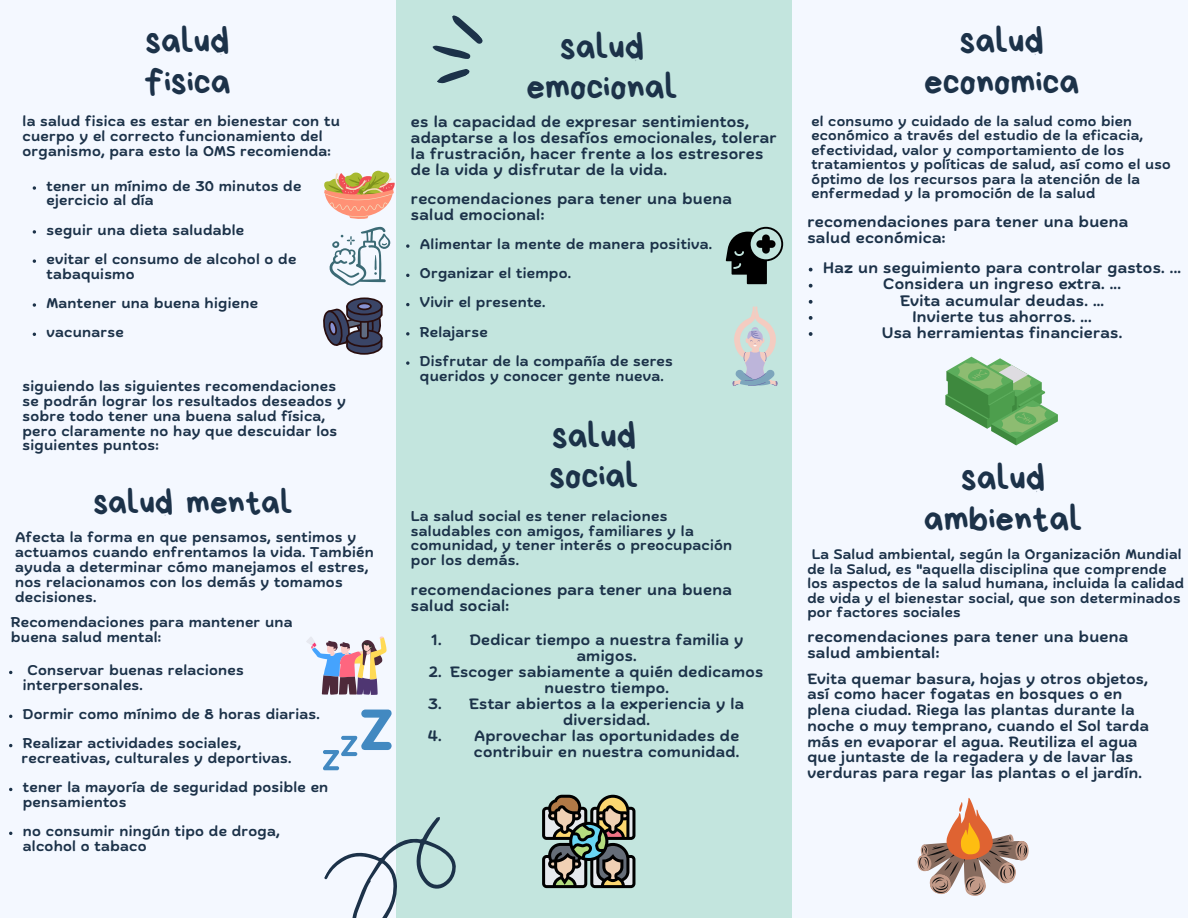
<style>
.page{position:relative;width:1188px;height:918px;background:#f4f8ff}
.page>*{position:absolute;margin:0;border:0;box-sizing:border-box;transform-origin:0 0}
.t1{font:36.75px "Bryndan Write";color:#1c3249}
.t2{font:35.1px "Bryndan Write";color:#1c3249}
.t3{font:600 15.15px/15.9px "Biski";letter-spacing:.015em;color:#1c3249}
.t4{font:600 15px/15.9px "Biski";letter-spacing:.015em;color:#1c3249;text-align:center}
.t5{font:600 14.7px/15.8px "Biski";letter-spacing:.015em;color:#1c3249}
.t6{font:600 14.1px/14.9px "Biski";letter-spacing:.015em;color:#1c3249}
.t7{font:600 13.8px/14.4px "Biski";letter-spacing:.015em;color:#1c3249}
</style>
<div class="page">
<div style="left:396px;top:0;width:396px;height:918px;background:#c3e5de"></div>
<svg style="left:432px;top:15px;width:51px;height:69px"></svg>
<svg style="left:324px;top:817px;width:132px;height:101px"></svg>
<svg style="left:323px;top:300px;width:60px;height:55px"></svg>
<svg style="left:347px;top:298px;width:35px;height:17px"></svg>
<div style="left:346px;top:297px;width:37px;height:18px;border:2px solid #280e0f;border-radius:50%"></div>
<div style="left:358px;top:303px;width:13px;height:6px;background:#8891d1;border-radius:50%"></div>
<div style="left:357px;top:303px;width:15px;height:7px;border:2px solid #280e0f;border-radius:50%"></div>
<svg style="left:329px;top:227px;width:62px;height:59px"></svg>
<svg style="left:324px;top:171px;width:71px;height:48px"></svg>
<svg style="left:307px;top:636px;width:80px;height:59px"></svg>
<svg style="left:323px;top:710px;width:69px;height:60px"></svg>
<svg style="left:726px;top:227px;width:57px;height:57px"></svg>
<svg style="left:733px;top:306px;width:45px;height:80px"></svg>
<svg style="left:542px;top:795px;width:93px;height:93px;background:#727569"></svg>
<svg style="left:945px;top:357px;width:113px;height:88px"></svg>
<svg style="left:917px;top:798px;width:112px;height:98px"></svg>
<svg style="left:33px;top:186px;width:3px;height:4px"></svg>
<svg style="left:33px;top:230px;width:3px;height:4px"></svg>
<svg style="left:33px;top:259px;width:3px;height:4px"></svg>
<svg style="left:33px;top:303px;width:3px;height:4px"></svg>
<svg style="left:406px;top:244px;width:4px;height:4px"></svg>
<svg style="left:406px;top:274px;width:4px;height:3px"></svg>
<svg style="left:406px;top:303px;width:4px;height:3px"></svg>
<svg style="left:406px;top:332px;width:4px;height:4px"></svg>
<svg style="left:406px;top:361px;width:4px;height:4px"></svg>
<svg style="left:809px;top:268px;width:4px;height:3px"></svg>
<svg style="left:809px;top:284px;width:4px;height:4px"></svg>
<svg style="left:809px;top:300px;width:4px;height:4px"></svg>
<svg style="left:809px;top:316px;width:4px;height:4px"></svg>
<svg style="left:809px;top:332px;width:4px;height:4px"></svg>
<p class="t1" style="left:146px;top:23px;width:85px">salud</p>
<p class="t1" style="left:144px;top:63px;width:88px">fisica</p>
<p class="t6" style="left:23px;top:115px;width:319px">la salud fisica es estar en bienestar con tu cuerpo y el correcto funcionamiento del organismo, para esto la OMS recomienda:</p>
<p class="t6" style="left:47px;top:180px;width:256px">tener un mínimo de 30 minutos de ejercicio al día</p>
<p class="t6" style="left:47px;top:224px;width:199px">seguir una dieta saludable</p>
<p class="t6" style="left:47px;top:253px;width:251px">evitar el consumo de alcohol o de tabaquismo</p>
<p class="t6" style="left:47px;top:297px;width:213px">Mantener una buena higiene</p>
<p class="t6" style="left:47px;top:326px;width:79px">vacunarse</p>
<p class="t6" style="left:23px;top:380px;width:325px">siguiendo las siguientes recomendaciones se podrán lograr los resultados deseados y sobre todo tener una buena salud física, pero claramente no hay que descuidar los siguientes puntos:</p>
<p class="t2" style="left:93px;top:485px;width:201px">salud mental</p>
<p class="t6" style="left:15px;top:531px;width:360px">Afecta la forma en que pensamos, sentimos y actuamos cuando enfrentamos la vida. También ayuda a determinar cómo manejamos el estres, nos relacionamos con los demás y tomamos decisiones.</p>
<p class="t6" style="left:11px;top:616px;width:283px">Recomendaciones para mantener una buena salud mental:</p>
<p class="t6" style="left:23px;top:664px;width:222px;text-indent:5px">Conservar buenas relaciones interpersonales.</p>
<p class="t6" style="left:23px;top:708px;width:298px">Dormir como mínimo de 8 horas diarias.</p>
<p class="t6" style="left:23px;top:737px;width:220px">Realizar actividades sociales,</p>
<p class="t6" style="left:23px;top:781px;width:307px">tener la mayoría de seguridad posible en pensamientos</p>
<p class="t6" style="left:23px;top:825px;width:258px">no consumir ningún tipo de droga, alcohol o tabaco</p>
<p class="t6" style="left:22px;top:752px;width:271px">recreativas, culturales y deportivas.</p>
<p class="t1" style="left:560px;top:28px;width:85px">salud</p>
<p class="t1" style="left:526px;top:69px;width:153px">emocional</p>
<p class="t3" style="left:411px;top:115px;width:367px">es la capacidad de expresar sentimientos, adaptarse a los desafíos emocionales, tolerar la frustración, hacer frente a los estresores de la vida y disfrutar de la vida.</p>
<p class="t3" style="left:411px;top:193px;width:322px">recomendaciones para tener una buena salud emocional:</p>
<p class="t6" style="left:420px;top:238px;width:294px">Alimentar la mente de manera positiva.</p>
<p class="t6" style="left:420px;top:267px;width:153px">Organizar el tiempo.</p>
<p class="t6" style="left:420px;top:296px;width:127px">Vivir el presente.</p>
<p class="t6" style="left:420px;top:326px;width:69px">Relajarse</p>
<p class="t6" style="left:420px;top:355px;width:254px">Disfrutar de la compañía de seres queridos y conocer gente nueva.</p>
<p class="t1" style="left:552px;top:417px;width:85px">salud</p>
<p class="t1" style="left:550px;top:458px;width:90px">social</p>
<p class="t6" style="left:411px;top:510px;width:323px">La salud social es tener relaciones saludables con amigos, familiares y la comunidad, y tener interés o preocupación por los demás.</p>
<p class="t3" style="left:411px;top:583px;width:322px">recomendaciones para tener una buena salud social:</p>
<p class="t4" style="left:428px;top:626px;width:15px;line-height:31.8px;text-align:justify">1.<br>2.<br>3.<br>4.</p>
<p class="t4" style="left:470px;top:634px;width:275px">Dedicar tiempo a nuestra familia y amigos.</p>
<p class="t4" style="left:450px;top:665px;width:315px">Escoger sabiamente a quién dedicamos nuestro tiempo.</p>
<p class="t4" style="left:469px;top:697px;width:276px">Estar abiertos a la experiencia y la diversidad.</p>
<p class="t4" style="left:474px;top:729px;width:267px;text-align:left">Aprovechar las oportunidades de contribuir en nuestra comunidad.</p>
<p class="t1" style="left:960px;top:23px;width:85px">salud</p>
<p class="t1" style="left:924px;top:63px;width:157px">economica</p>
<p class="t7" style="left:812px;top:115px;width:361px">el consumo y cuidado de la salud como bien económico a través del estudio de la eficacia, efectividad, valor y comportamiento de los tratamientos y políticas de salud, así como el uso óptimo de los recursos para la atención de la enfermedad y la promoción de la salud</p>
<p class="t3" style="left:807px;top:216px;width:322px">recomendaciones para tener una buena salud económica:</p>
<p class="t3" style="left:823px;top:262px;width:359px">Haz un seguimiento para controlar gastos. ...</p>
<p class="t3" style="left:883px;top:278px;width:239px">Considera un ingreso extra. ...</p>
<p class="t3" style="left:900px;top:294px;width:206px">Evita acumular deudas. ...</p>
<p class="t3" style="left:912px;top:310px;width:181px">Invierte tus ahorros. ...</p>
<p class="t3" style="left:882px;top:326px;width:242px">Usa herramientas financieras.</p>
<p class="t1" style="left:961px;top:460px;width:85px">salud</p>
<p class="t1" style="left:924px;top:500px;width:160px">ambiental</p>
<p class="t7" style="left:807px;top:549px;width:378px;text-indent:4px">La Salud ambiental, según la Organización Mundial de la Salud, es "aquella disciplina que comprende los aspectos de la salud humana, incluida la calidad de vida y el bienestar social, que son determinados por factores sociales</p>
<p class="t3" style="left:807px;top:630px;width:322px">recomendaciones para tener una buena salud ambiental:</p>
<p class="t5" style="left:807px;top:672px;width:343px">Evita quemar basura, hojas y otros objetos, así como hacer fogatas en bosques o en plena ciudad. Riega las plantas durante la noche o muy temprano, cuando el Sol tarda más en evaporar el agua. Reutiliza el agua que juntaste de la regadera y de lavar las verduras para regar las plantas o el jardín.</p>
</div>
